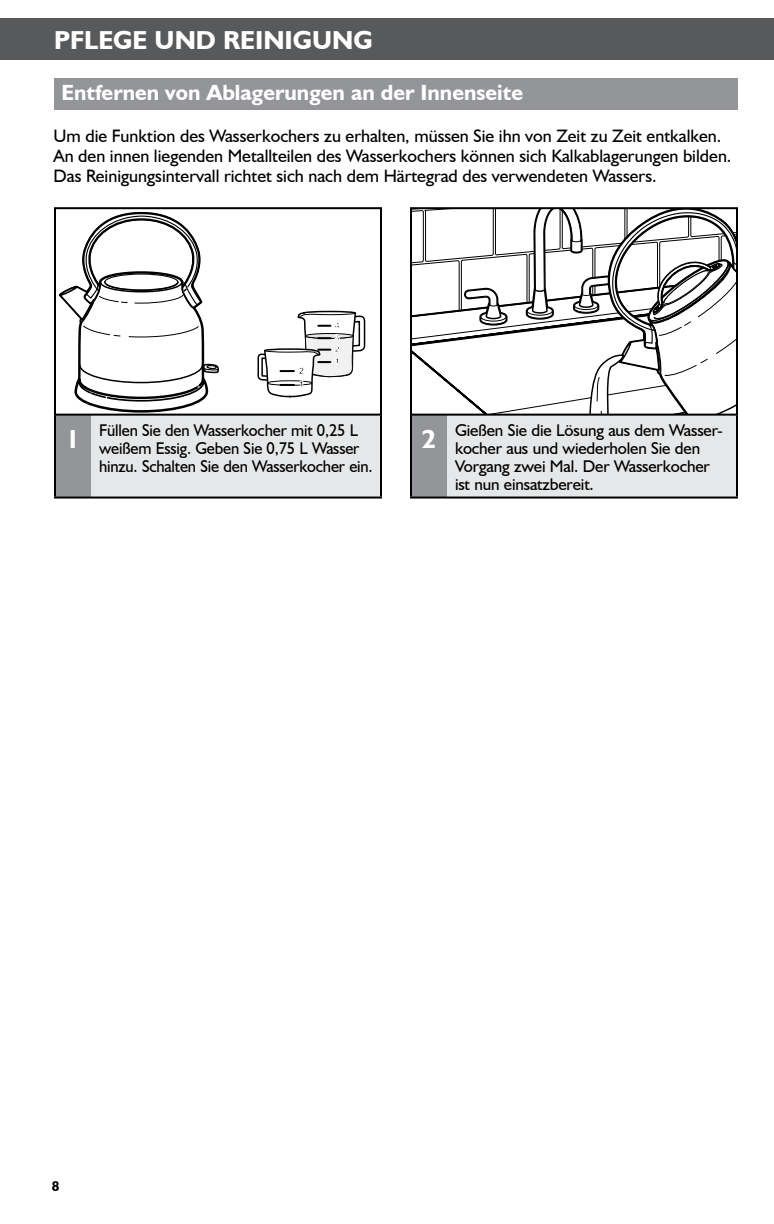
<style>
.page{position:relative;width:774px;height:1224px;background:#fff}
.page>*{position:absolute;margin:0;border:0;box-sizing:border-box;transform-origin:0 0}
.t1{font:700 26px "Humanist 521 BT";color:#fff}
.t2{font:700 22px "Humanist 521 BT";color:#fff}
.t3{font:18px/20px "Humanist 521 BT";color:#000}
.t4{font:17px/18px "Humanist 521 BT";letter-spacing:-.01em;color:#000}
.t5{font:700 14px "Humanist 521 BT";color:#000}
</style>
<div class="page">
<div style="left:0;top:18px;width:774px;height:42px;background:#58595b"></div>
<div style="left:54px;top:78px;width:684px;height:32px;background:#939598"></div>
<svg style="left:58px;top:211px;width:162px;height:203px"></svg>
<svg style="left:257px;top:310px;width:109px;height:88px"></svg>
<div style="left:54px;top:207px;width:328px;height:210px;border:2px solid #000"></div>
<div style="left:55px;top:415px;width:36px;height:83px;background:#939598"></div>
<div style="left:91px;top:415px;width:290px;height:83px;background:#e6e7e8"></div>
<hr style="left:54px;top:414px;width:37px;height:2px;background:#000">
<hr style="left:54px;top:416px;width:2px;height:81px;background:#000">
<hr style="left:91px;top:414px;width:291px;height:2px;background:#000">
<hr style="left:380px;top:416px;width:2px;height:81px;background:#000">
<hr style="left:54px;top:497px;width:37px;height:2px;background:#000">
<hr style="left:91px;top:497px;width:291px;height:2px;background:#000">
<svg style="left:413px;top:210px;width:322px;height:204px"></svg>
<div style="left:410px;top:207px;width:328px;height:210px;border:2px solid #000"></div>
<div style="left:411px;top:415px;width:36px;height:83px;background:#939598"></div>
<div style="left:447px;top:415px;width:290px;height:83px;background:#e6e7e8"></div>
<hr style="left:410px;top:414px;width:37px;height:2px;background:#000">
<hr style="left:410px;top:416px;width:2px;height:81px;background:#000">
<hr style="left:447px;top:414px;width:291px;height:2px;background:#000">
<hr style="left:736px;top:416px;width:2px;height:81px;background:#000">
<hr style="left:410px;top:497px;width:37px;height:2px;background:#000">
<hr style="left:447px;top:497px;width:291px;height:2px;background:#000">
<h1 class="t1" style="left:54px;top:24px;width:320px">Pflege und Reinigung</h1>
<p class="t2" style="left:62px;top:79px;width:463px">Entfernen von Ablagerungen an der Innenseite</p>
<p class="t3" style="left:54px;top:125px;width:679px">Um die Funktion des Wasserkochers zu erhalten, müssen Sie ihn von Zeit zu Zeit entkalken.<br>An den innen liegenden Metallteilen des Wasserkochers können sich Kalkablagerungen bilden.<br>Das Reinigungsintervall richtet sich nach dem Härtegrad des verwendeten Wassers.</p>
<h1 class="t1" style="left:66px;top:423px;width:16px">1</h1>
<p class="t4" style="left:99px;top:420px;width:275px">Füllen Sie den Wasserkocher mit 0,25 L weißem Essig. Geben Sie 0,75 L Wasser hinzu. Schalten Sie den Wasserkocher ein.</p>
<h1 class="t1" style="left:422px;top:423px;width:16px">2</h1>
<p class="t4" style="left:455px;top:420px;width:268px">Gießen Sie die Lösung aus dem Wasser&shy;kocher aus und wiederholen Sie den<br>Vorgang zwei Mal. Der Wasserkocher ist nun einsatzbereit.</p>
<p class="t5" style="left:52px;top:1178px;width:9px">8</p>
</div>
